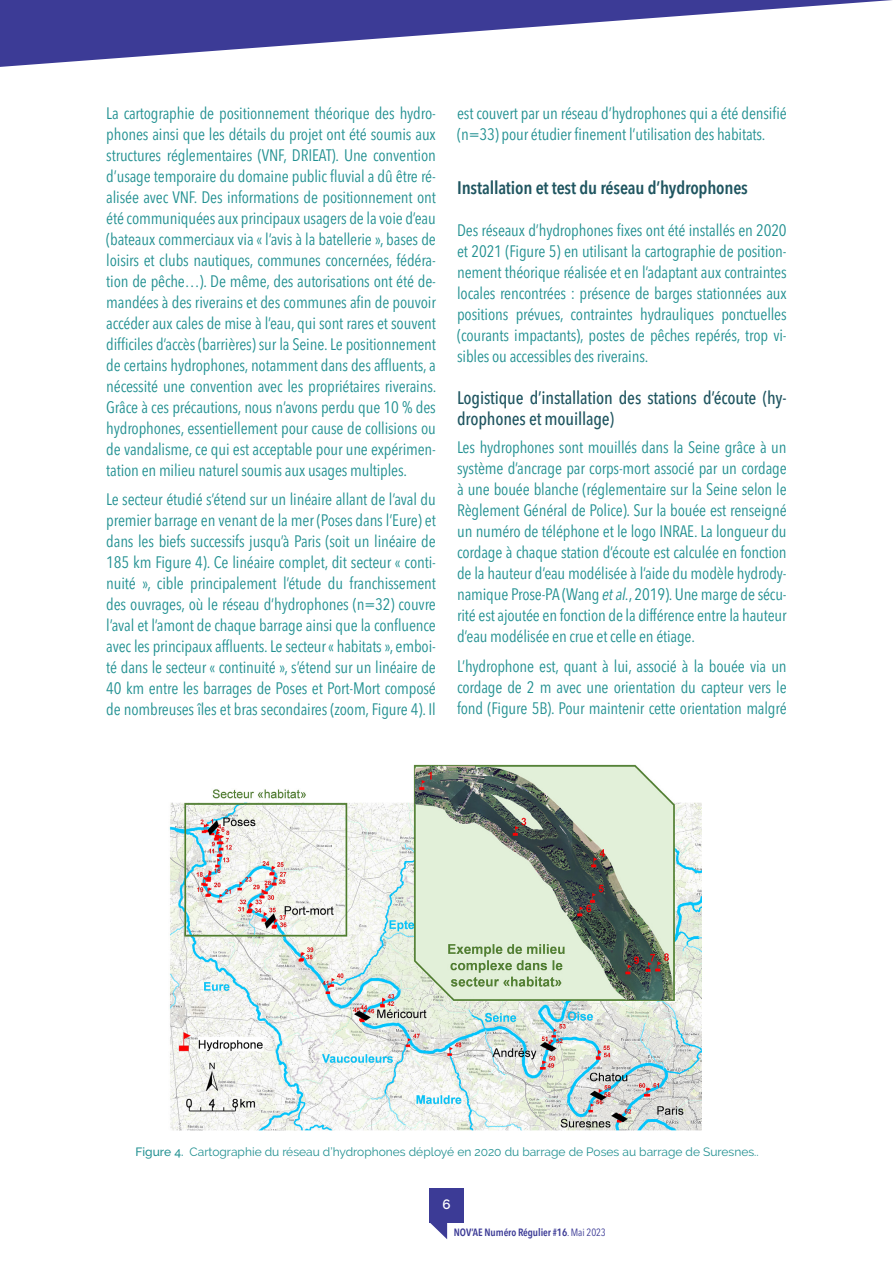
<style>
.page{position:relative;width:893px;height:1263px;background:#fff}
.page>*{position:absolute;margin:0;border:0;box-sizing:border-box;transform-origin:0 0}
.texte_article{font:500 condensed 18px/21px "Avenir Next LT Pro";letter-spacing:-.01em;color:#1f5560}
.texte_article-2{font:600 condensed 18px "Avenir Next LT Pro";letter-spacing:-.01em;color:#1f5560}
.texte_article-3{font:condensed 16.5px/21px "Avenir Next LT Pro";letter-spacing:-.01em;color:#219091;text-align:justify}
.t1{font:600 13.5px "Raleway";color:#fff}
.Legende_sarcelle{font:12px "Raleway";color:#219091}
.t2{font:600 condensed 10.5px "Avenir Next LT Pro";letter-spacing:-.01em;color:#3c3b96}
.s1{font-style:italic}
.s2{font-weight:500}
.s3{font-weight:400}
</style>
<div class="page">
<svg style="left:429px;top:1222px;width:18px;height:17px"></svg>
<div style="left:429px;top:1188px;width:34px;height:34px;background:#3c3b96"></div>
<svg style="left:0;top:0;width:892px;height:67px"></svg>
<img style="left:169px;top:764px;width:532px;height:366px">
<p class="texte_article-3" style="left:106px;top:103px;width:332px">La cartographie de positionnement théorique des hydro&shy;phones ainsi que les détails du projet ont été soumis aux structures réglementaires (VNF, DRIEAT). Une convention d’usage temporaire du domaine public fluvial a dû être ré&shy;alisée avec VNF. Des informations de positionnement ont été communiquées aux principaux usagers de la voie d’eau (bateaux commerciaux via « l’avis à la batellerie », bases de loisirs et clubs nautiques, communes concernées, fédéra&shy;tion de pêche…). De même, des autorisations ont été de&shy;mandées à des riverains et des communes afin de pouvoir accéder aux cales de mise à l’eau, qui sont rares et souvent difficiles d’accès (barrières) sur la Seine. Le positionnement de certains hydrophones, notamment dans des affluents, a nécessité une convention avec les propriétaires riverains.<br>Grâce à ces précautions, nous n’avons perdu que 10 % des hydrophones, essentiellement pour cause de collisions ou de vandalisme, ce qui est acceptable pour une expérimen&shy;tation en milieu naturel soumis aux usages multiples.</p>
<p class="texte_article-3" style="left:106px;top:489px;width:331px">Le secteur étudié s’étend sur un linéaire allant de l’aval du premier barrage en venant de la mer (Poses dans l’Eure) et dans les biefs successifs jusqu’à Paris (soit un linéaire de 185 km Figure 4). Ce linéaire complet, dit secteur « conti&shy;nuité », cible principalement l’étude du franchissement des ouvrages, où le réseau d’hydrophones (n=32) couvre l’aval et l’amont de chaque barrage ainsi que la confluence avec les principaux affluents. Le secteur « habitats », emboi&shy;té dans le secteur « continuité », s’étend sur un linéaire de 40 km entre les barrages de Poses et Port-Mort composé de nombreuses îles et bras secondaires (zoom, Figure 4). Il</p>
<p class="texte_article-3" style="left:457px;top:103px;width:331px">est couvert par un réseau d’hydrophones qui a été densifié (n=33) pour étudier finement l’utilisation des habitats.</p>
<p class="texte_article-2" style="left:457px;top:177px;width:292px">Installation et test du réseau d’hydrophones</p>
<p class="texte_article-3" style="left:457px;top:220px;width:331px">Des réseaux d’hydrophones fixes ont été installés en 2020 et 2021 (Figure 5) en utilisant la cartographie de position&shy;nement théorique réalisée et en l’adaptant aux contraintes locales rencontrées : présence de barges stationnées aux positions prévues, contraintes hydrauliques ponctuelles (courants impactants), postes de pêches repérés, trop vi&shy;sibles ou accessibles des riverains.</p>
<p class="texte_article" style="left:457px;top:387px;width:331px">Logistique d’installation des stations d’écoute (hy&shy;drophones et mouillage)</p>
<p class="texte_article-3" style="left:457px;top:437px;width:331px">Les hydrophones sont mouillés dans la Seine grâce à un système d’ancrage par corps-mort associé par un cordage à une bouée blanche (réglementaire sur la Seine selon le Règlement Général de Police). Sur la bouée est renseigné un numéro de téléphone et le logo INRAE. La longueur du cordage à chaque station d’écoute est calculée en fonction de la hauteur d’eau modélisée à l’aide du modèle hydrody&shy;namique Prose-PA (Wang <span class="s1">et al.</span>, 2019). Une marge de sécu&shy;rité est ajoutée en fonction de la différence entre la hauteur d’eau modélisée en crue et celle en étiage.</p>
<p class="texte_article-3" style="left:457px;top:656px;width:331px">L’hydrophone est, quant à lui, associé à la bouée via un cordage de 2 m avec une orientation du capteur vers le fond (Figure 5B). Pour maintenir cette orientation malgré</p>
<p class="Legende_sarcelle" style="left:136px;top:1145px;width:625px"><span class="s2">Figure 4.</span> Cartographie du réseau d’hydrophones déployé en 2020 du barrage de Poses au barrage de Suresnes..</p>
<p class="t1" style="left:442px;top:1197px;width:10px">6</p>
<p class="t2" style="left:454px;top:1226px;width:153px">NOV’AE Numéro Régulier #16<span class="s3">. Mai 2023</span></p>
</div>
